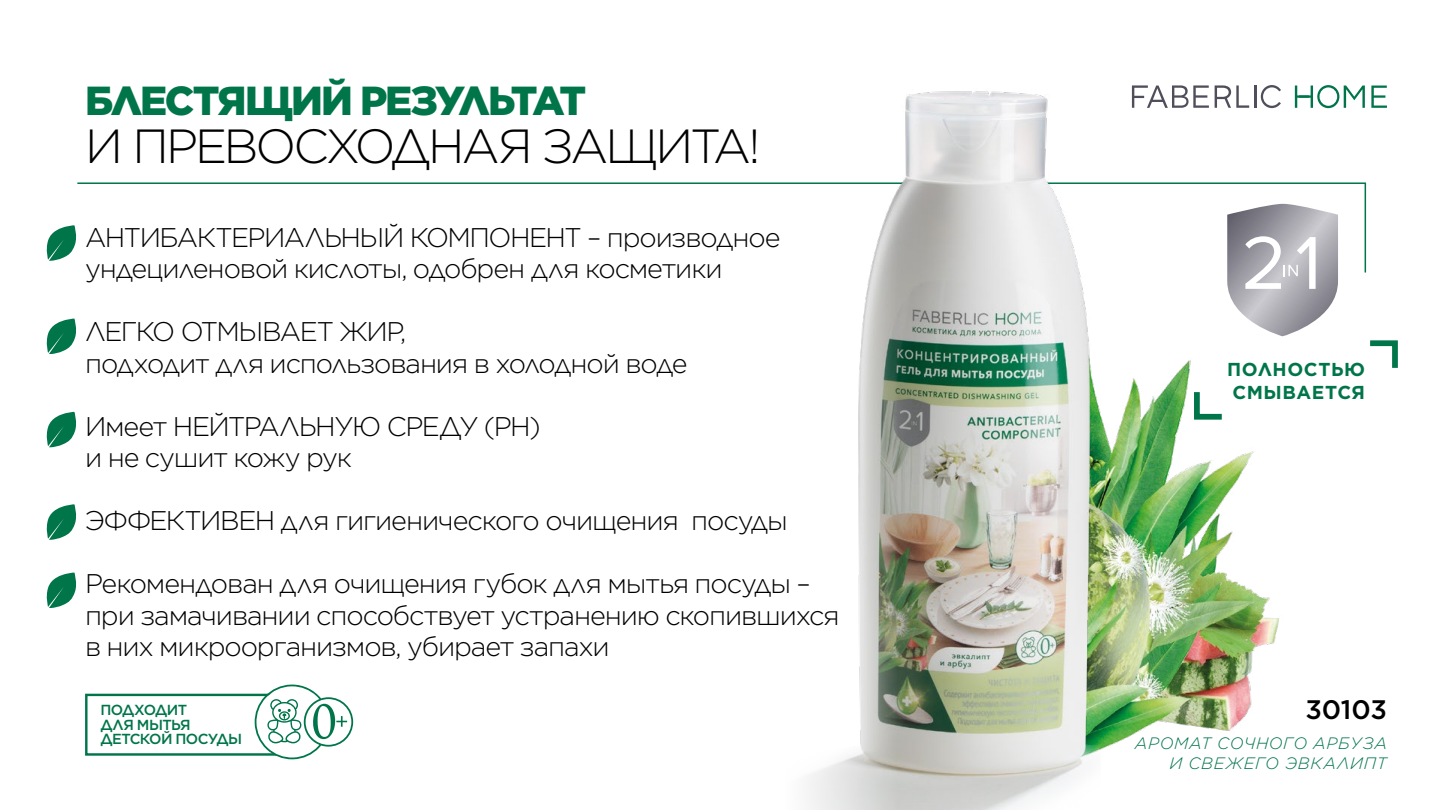
<style>
.page{position:relative;width:1441px;height:810px;background:#fff}
.page>*{position:absolute;margin:0;border:0;box-sizing:border-box;transform-origin:0 0}
.t1{font:300 47.85px "Gotham";letter-spacing:-.06em;color:#000}
.t2{font:900 40.5px "Gotham";letter-spacing:-.055em;color:#00754a}
.t3{font:300 27px/31.5px "Gotham";letter-spacing:-.04em;color:#000}
.t4{font:500 26.85px "Gotham";letter-spacing:-.01em;color:#000}
.t5{font:700 18.75px/23.1px "Gotham";letter-spacing:.03em;color:#00754a}
.t6{font:italic 300 16.5px/19.5px "Gotham";letter-spacing:.035em;color:#00754a;text-align:right}
.t7{font:500 14.55px/14.5px "Gotham";letter-spacing:-.045em;color:#00754a}
</style>
<div class="page">
<img style="left:1100px;top:336px;width:183px;height:414px">
<svg style="left:1190px;top:386px;width:37px;height:37px"></svg>
<svg style="left:1370px;top:340px;width:28px;height:28px"></svg>
<svg style="left:77px;top:182px;width:1289px;height:92px"></svg>
<img style="left:758px;top:91px;width:342px;height:719px">
<div style="left:85px;top:694px;width:219px;height:62px;border:2px solid #00754a"></div>
<svg style="left:254px;top:685px;width:99px;height:74px"></svg>
<svg style="left:1227px;top:204px;width:110px;height:132px"></svg>
<svg style="left:46px;top:225px;width:32px;height:36px"></svg>
<svg style="left:46px;top:319px;width:31px;height:35px"></svg>
<svg style="left:46px;top:412px;width:31px;height:35px"></svg>
<svg style="left:46px;top:504px;width:31px;height:36px"></svg>
<svg style="left:46px;top:573px;width:31px;height:35px"></svg>
<svg style="left:1236px;top:85px;width:12px;height:23px"></svg>
<hr style="left:1253px;top:85px;width:3px;height:23px;background:#4e4f5a">
<svg style="left:1214px;top:85px;width:16px;height:23px"></svg>
<svg style="left:1131px;top:85px;width:77px;height:23px"></svg>
<svg style="left:1260px;top:85px;width:20px;height:23px"></svg>
<svg style="left:1371px;top:86px;width:15px;height:22px"></svg>
<svg style="left:1294px;top:85px;width:70px;height:23px"></svg>
<h2 class="t2" style="left:85px;top:73px;width:502px">БЛЕСТЯЩИЙ РЕЗУЛЬТАТ</h2>
<h1 class="t1" style="left:85px;top:116px;width:677px">И ПРЕВОСХОДНАЯ ЗАЩИТА!</h1>
<p class="t3" style="left:85px;top:221px;width:697px">АНТИБАКТЕРИАЛЬНЫЙ КОМПОНЕНТ – производное ундециленовой кислоты, одобрен для косметики</p>
<p class="t3" style="left:85px;top:315px;width:604px">ЛЕГКО ОТМЫВАЕТ ЖИР,<br>подходит для использования в холодной воде</p>
<p class="t3" style="left:85px;top:410px;width:457px">Имеет НЕЙТРАЛЬНУЮ СРЕДУ (PH) и не сушит кожу рук</p>
<p class="t3" style="left:85px;top:504px;width:704px">ЭФФЕКТИВЕН для гигиенического очищения посуды</p>
<p class="t3" style="left:85px;top:567px;width:756px">Рекомендован для очищения губок для мытья посуды – при замачивании способствует устранению скопившихся в них микроорганизмов, убирает запахи</p>
<p class="t5" style="left:1227px;top:358px;width:139px">ПОЛНОСТЬЮ<br>СМЫВАЕТСЯ</p>
<p class="t7" style="left:100px;top:703px;width:88px">ПОДХОДИТ</p>
<p class="t4" style="left:1305px;top:692px;width:83px">30103</p>
<p class="t7" style="left:100px;top:717px;width:143px">ДЛЯ МЫТЬЯ<br>ДЕТСКОЙ ПОСУДЫ</p>
<p class="t6" style="left:1134px;top:733px;width:253px">АРОМАТ СОЧНОГО АРБУЗА<br>И СВЕЖЕГО ЭВКАЛИПТ</p>
</div>
